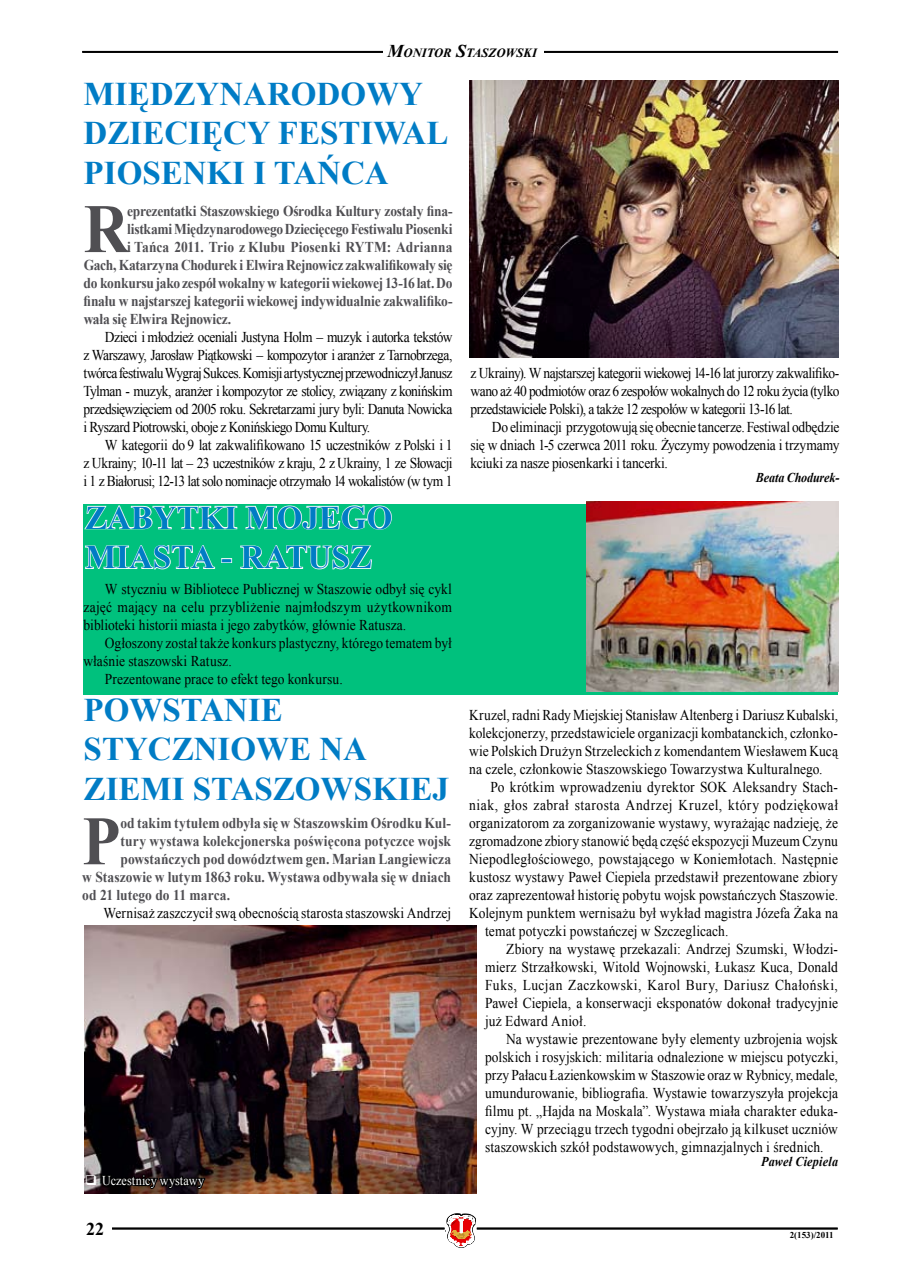
<style>
.page{position:relative;width:904px;height:1276px;background:#fff}
.page>*{position:absolute;margin:0;border:0;box-sizing:border-box;transform-origin:0 0}
.t1{font:700 69.3px "Times New Roman";color:#504f53;scale:.9 1}
.t2{font:700 33px/39.6px "Times New Roman";color:#007cc5}
.t3{font:700 18px "Times New Roman";color:#000}
.t4{font:15px/18px "Times New Roman";letter-spacing:.005em;color:#000;text-align:justify;scale:.9 1}
.t5{font:700 15px "Times New Roman";letter-spacing:-.01em;color:#504f53;scale:.9 1}
.t6{font:15px "Times New Roman";letter-spacing:.035em;color:#000;scale:.9 1}
.t7{font:italic 700 13.5px "Times New Roman";color:#000;scale:.9 1}
.t8{font:13.5px "Times New Roman";letter-spacing:.005em;color:#fefefe;scale:.9 1}
.t9{font:italic 700 12.6px "Times New Roman";color:#000}
.t10{font:700 9px "Times New Roman";color:#000}
.s1{font-size:18px}
</style>
<div class="page">
<svg style="left:447px;top:1213px;width:29px;height:34px"></svg>
<hr style="left:477px;top:1227px;width:360px;height:1px;background:#000">
<hr style="left:477px;top:1228px;width:360px;height:1px;background:#000">
<hr style="left:112px;top:1227px;width:332px;height:1px;background:#000">
<hr style="left:112px;top:1228px;width:332px;height:1px;background:#000">
<hr style="left:82px;top:51px;width:756px;height:1px;background:#000">
<hr style="left:82px;top:52px;width:756px;height:1px;background:#000">
<div style="left:383px;top:41px;width:161px;height:21px;background:#fff"></div>
<img style="left:85px;top:925px;width:391px;height:268px">
<img style="left:469px;top:81px;width:369px;height:276px">
<div style="left:84px;top:504px;width:754px;height:190px;background:#00c17d"></div>
<svg style="left:83px;top:504px;width:155px;height:26px"></svg>
<svg style="left:245px;top:505px;width:147px;height:25px"></svg>
<svg style="left:85px;top:545px;width:131px;height:25px"></svg>
<div style="left:221px;top:558px;width:11px;height:5px;border:2px solid #fff"></div>
<svg style="left:240px;top:545px;width:133px;height:25px"></svg>
<img style="left:586px;top:502px;width:252px;height:190px">
<svg style="left:100px;top:1166px;width:107px;height:25px;background:#170f10"></svg>
<p class="t9" style="left:387px;top:44px;width:151px"><span class="s1">M</span>onitor <span class="s1">S</span>taszowski</p>
<h2 class="t2" style="left:84px;top:73px;width:341px;text-indent:233px">dowy<br>Dziecięcy Festiwa</h2>
<h2 class="t2" style="left:84px;top:73px;width:161px">Międzynaro</h2>
<h2 class="t2" style="left:426px;top:112px;width:24px">l</h2>
<h2 class="t2" style="left:84px;top:152px;width:121px">Piosenki</h2>
<h2 class="t2" style="left:253px;top:152px;width:17px">iTa</h2>
<h2 class="t2" style="left:317px;top:152px;width:48px">ńca</h2>
<h1 class="t1" style="left:84px;top:181px;width:52px">R</h1>
<p class="t5" style="left:127px;top:201px;width:363px">eprezentatki Staszowskiego Ośrodka Kultury zostały fina-</p>
<p class="t5" style="left:127px;top:219px;width:363px">listkami Międzynarodowego Dziecięcego Festiwalu Piosenki</p>
<p class="t5" style="left:127px;top:237px;width:363px">i Tańca 2011. Trio z Klubu Piosenki RYTM: Adrianna</p>
<p class="t5" style="left:84px;top:255px;width:411px">Gach, Katarzyna Chodurek i Elwira Rejnowicz zakwalifikowały się</p>
<p class="t5" style="left:84px;top:273px;width:411px">do konkursu jako zespół wokalny w kategorii wiekowej 13-16 lat. Do</p>
<p class="t5" style="left:84px;top:291px;width:411px">finału w najstarszej kategorii wiekowej indywidualnie zakwalifiko-</p>
<p class="t5" style="left:84px;top:309px;width:165px">wała się Elwira Rejnowicz.</p>
<p class="t4" style="left:84px;top:328px;width:411px;text-indent:21px">Dzieci i młodzież oceniali Justyna Holm – muzyk i autorka tekstów z Warszawy, Jarosław Piątkowski – kompozytor i aranżer z Tarnobrzega, twórca festiwalu Wygraj Sukces. Komisji artystycznej przewodniczył Janusz Tylman - muzyk, aranżer i kompozytor ze stolicy, związany z konińskim przedsięwzięciem od 2005 roku. Sekretarzami jury byli: Danuta Nowicka i Ryszard Piotrowski, oboje z Konińskiego Domu Kultury.</p>
<p class="t4" style="left:84px;top:436px;width:411px;text-indent:21px">W kategorii do 9 lat zakwalifikowano 15 uczestników z Polski i 1 z Ukrainy; 10-11 lat – 23 uczestników z kraju, 2 z Ukrainy, 1 ze Słowacji i 1 z Białorusi; 12-13 lat solo nominacje otrzymało 14 wokalistów (w tym 1</p>
<h2 class="t2" style="left:85px;top:497px;width:186px">Zabytki moj</h2>
<h2 class="t2" style="left:319px;top:497px;width:48px">ego</h2>
<h2 class="t2" style="left:85px;top:536px;width:23px">mias</h2>
<h2 class="t2" style="left:171px;top:536px;width:202px">ta - RATUSZ</h2>
<p class="t4" style="left:84px;top:580px;width:410px;text-indent:21px">W styczniu w Bibliotece Publicznej w Staszowie odbył się cykl zajęć mający na celu przybliżenie najmłodszym użytkownikom biblioteki historii miasta i jego zabytków, głównie Ratusza.</p>
<p class="t4" style="left:105px;top:634px;width:387px">Ogłoszony został także konkurs plastyczny, którego tematem był</p>
<p class="t4" style="left:84px;top:652px;width:166px">właśnie staszowski Ratusz.</p>
<p class="t4" style="left:105px;top:670px;width:266px">Prezentowane prace to efekt tego konkursu.</p>
<h2 class="t2" style="left:84px;top:689px;width:367px">POWSTANIE<br>STYCZNIOWE NA<br>ZIEMI STASZOWSKIEJ</h2>
<h1 class="t1" style="left:82px;top:793px;width:44px">P</h1>
<p class="t5" style="left:120px;top:813px;width:369px">od takim tytułem odbyła się w Staszowskim Ośrodku Kul-</p>
<p class="t5" style="left:120px;top:831px;width:369px">tury wystawa kolekcjonerska poświęcona potyczce wojsk</p>
<p class="t5" style="left:120px;top:849px;width:369px">powstańczych pod dowództwem gen. Marian Langiewicza</p>
<p class="t5" style="left:82px;top:867px;width:411px">w Staszowie w lutym 1863 roku. Wystawa odbywała się w dniach</p>
<p class="t5" style="left:82px;top:885px;width:166px">od 21 lutego do 11 marca.</p>
<p class="t4" style="left:103px;top:904px;width:388px">Wernisaż zaszczycił swą obecnością starosta staszowski Andrzej</p>
<p class="t8" style="left:85px;top:1171px;width:134px">❑ Uczestnicy wystawy</p>
<p class="t3" style="left:86px;top:1216px;width:10px">22</p>
<p class="t4" style="left:470px;top:364px;width:411px">z Ukrainy). W najstarszej kategorii wiekowej 14-16 lat jurorzy zakwalifiko&shy;wano aż 40 podmiotów oraz 6 zespołów wokalnych do 12 roku życia (tylko przedstawiciele Polski), a także 12 zespołów w kategorii 13-16 lat.</p>
<p class="t4" style="left:470px;top:418px;width:411px;text-indent:21px">Do eliminacji przygotowują się obecnie tancerze. Festiwal odbędzie się w dniach 1-5 czerwca 2011 roku. Życzymy powodzenia i trzymamy kciuki za nasze piosenkarki i tancerki.</p>
<p class="t7" style="left:755px;top:468px;width:94px">Beata Chodurek-</p>
<p class="t4" style="left:469px;top:706px;width:411px">Kruzel, radni Rady Miejskiej Stanisław Altenberg i Dariusz Kubalski, kolekcjonerzy, przedstawiciele organizacji kombatanckich, członko&shy;wie Polskich Drużyn Strzeleckich z komendantem Wiesławem Kucą na czele, członkowie Staszowskiego Towarzystwa Kulturalnego.</p>
<p class="t4" style="left:490px;top:778px;width:388px">Po krótkim wprowadzeniu dyrektor SOK Aleksandry Stach-</p>
<p class="t6" style="left:469px;top:795px;width:411px">niak, głos zabrał starosta Andrzej Kruzel, który podziękował</p>
<p class="t4" style="left:469px;top:814px;width:411px">organizatorom za zorganizowanie wystawy, wyrażając nadzieję, że</p>
<p class="t4" style="left:469px;top:832px;width:411px">zgromadzone zbiory stanowić będą część ekspozycji Muzeum Czynu</p>
<p class="t4" style="left:469px;top:850px;width:411px">Niepodległościowego, powstającego w Koniemłotach. Następnie</p>
<p class="t4" style="left:469px;top:868px;width:411px">kustosz wystawy Paweł Ciepiela przedstawił prezentowane zbiory</p>
<p class="t4" style="left:469px;top:886px;width:411px">oraz zaprezentował historię pobytu wojsk powstańczych Staszowie.</p>
<p class="t4" style="left:469px;top:904px;width:411px">Kolejnym punktem wernisażu był wykład magistra Józefa Żaka na</p>
<p class="t4" style="left:485px;top:922px;width:272px">temat potyczki powstańczej w Szczeglicach.</p>
<p class="t4" style="left:506px;top:940px;width:370px">Zbiory na wystawę przekazali: Andrzej Szumski, Włodzi-</p>
<p class="t4" style="left:485px;top:958px;width:394px">mierz Strzałkowski, Witold Wojnowski, Łukasz Kuca, Donald</p>
<p class="t6" style="left:485px;top:975px;width:393px">Fuks, Lucjan Zaczkowski, Karol Bury, Dariusz Chałoński,</p>
<p class="t4" style="left:485px;top:994px;width:394px">Paweł Ciepiela, a konserwacji eksponatów dokonał tradycyjnie</p>
<p class="t4" style="left:485px;top:1012px;width:114px">już Edward Anioł.</p>
<p class="t4" style="left:506px;top:1030px;width:370px">Na wystawie prezentowane były elementy uzbrojenia wojsk</p>
<p class="t4" style="left:485px;top:1048px;width:394px">polskich i rosyjskich: militaria odnalezione w miejscu potyczki,</p>
<p class="t4" style="left:485px;top:1066px;width:394px">przy Pałacu Łazienkowskim w Staszowie oraz w Rybnicy, medale,</p>
<p class="t4" style="left:485px;top:1084px;width:394px">umundurowanie, bibliografia. Wystawie towarzyszyła projekcja</p>
<p class="t4" style="left:485px;top:1102px;width:394px">filmu pt. „Hajda na Moskala”. Wystawa miała charakter eduka-</p>
<p class="t4" style="left:485px;top:1120px;width:394px">cyjny. W przeciągu trzech tygodni obejrzało ją kilkuset uczniów</p>
<p class="t4" style="left:485px;top:1138px;width:377px">staszowskich szkół podstawowych, gimnazjalnych i średnich.</p>
<p class="t7" style="left:761px;top:1152px;width:87px">Paweł Ciepiela</p>
<p class="t10" style="left:789px;top:1229px;width:46px">2(153)/2011</p>
</div>
